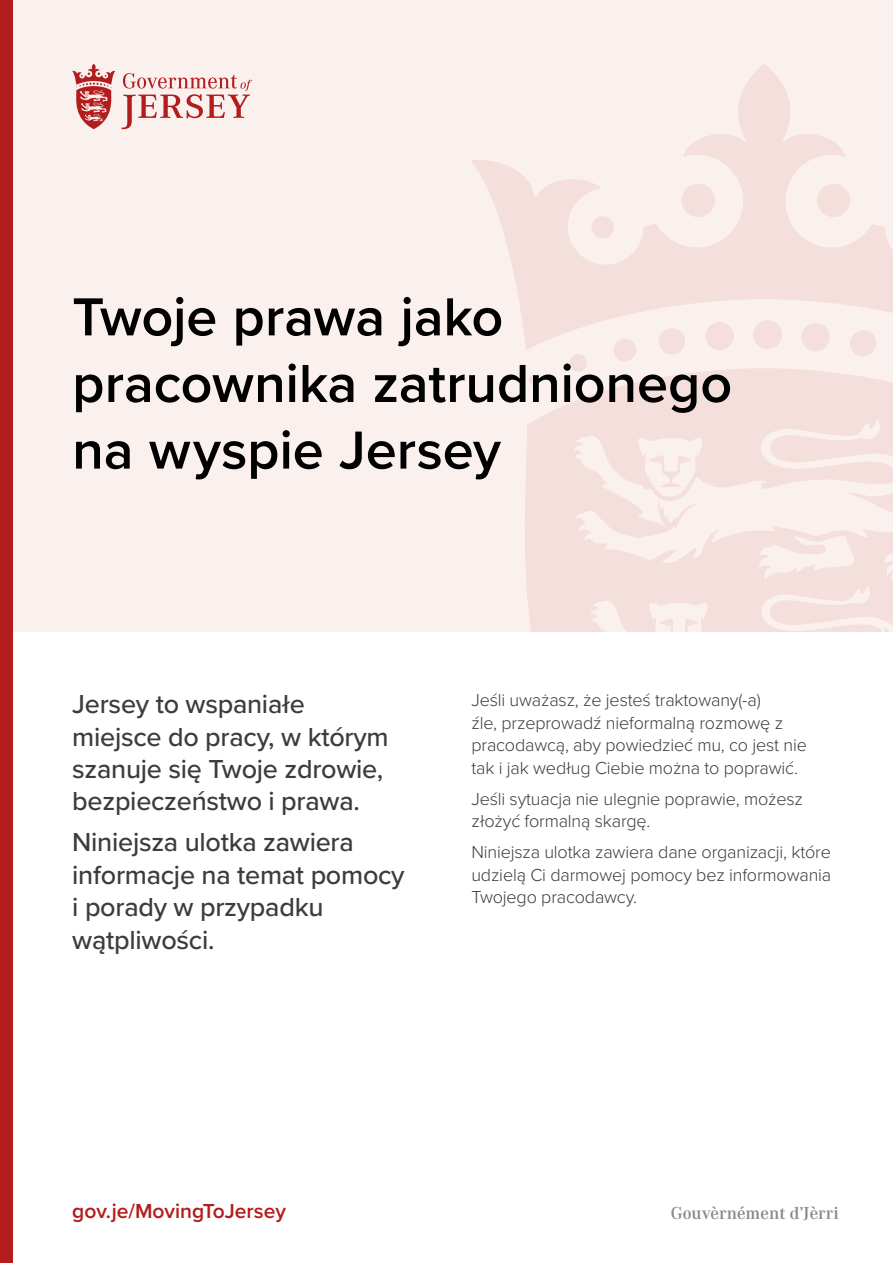
<style>
.page{position:relative;width:893px;height:1263px;background:#fff}
.page>*{position:absolute;margin:0;border:0;box-sizing:border-box;transform-origin:0 0}
.t1{font:600 55.5px/66.6px "Proxima Nova";color:#000}
.t2{font:500 27px/32.4px "Proxima Nova";letter-spacing:-.01em;color:#3c3c3b}
.t3{font:600 21px "Proxima Nova";color:#b31c1c}
.t4{font:300 18px/22.5px "Proxima Nova";letter-spacing:-.01em;color:#3c3c3b}
.t5{font:600 18px "Corporate A";color:#878787}
</style>
<div class="page">
<div style="left:0;top:0;width:893px;height:631px;background:#faf1ee"></div>
<svg style="left:525px;top:368px;width:368px;height:263px;fill:#f4dfdd"></svg>
<svg style="left:472px;top:64px;width:421px;height:286px"></svg>
<div style="left:850px;top:330px;width:26px;height:26px;background:#f4dfdd;border-radius:50%"></div>
<div style="left:801px;top:323px;width:29px;height:28px;background:#f4dfdd;border-radius:50%"></div>
<div style="left:753px;top:320px;width:29px;height:29px;background:#f4dfdd;border-radius:50%"></div>
<div style="left:705px;top:322px;width:29px;height:28px;background:#f4dfdd;border-radius:50%"></div>
<div style="left:659px;top:328px;width:26px;height:26px;background:#f4dfdd;border-radius:50%"></div>
<div style="left:613px;top:339px;width:23px;height:22px;background:#f4dfdd;border-radius:50%"></div>
<div style="left:570px;top:354px;width:17px;height:18px;background:#f4dfdd;border-radius:50%"></div>
<div style="left:529px;top:375px;width:10px;height:10px;background:#f4dfdd;border-radius:50%"></div>
<div style="left:681px;top:184px;width:34px;height:33px;background:#f4dfdd;border-radius:50%"></div>
<div style="left:817px;top:184px;width:33px;height:33px;background:#f4dfdd;border-radius:50%"></div>
<div style="left:591px;top:216px;width:23px;height:23px;background:#f4dfdd;border-radius:50%"></div>
<div style="left:0;top:0;width:13px;height:1263px;background:#b31c1c"></div>
<svg style="left:72px;top:64px;width:43px;height:65px"></svg>
<svg style="left:122px;top:73px;width:130px;height:56px"></svg>
<h1 class="t1" style="left:72px;top:282px;width:661px">Twoje prawa jako pracownika zatrudnionego na wyspie Jersey</h1>
<h2 class="t2" style="left:72px;top:687px;width:318px">Jersey to wspaniałe miejsce do pracy, w którym szanuje się Twoje zdrowie, bezpieczeństwo i prawa.</h2>
<h2 class="t2" style="left:72px;top:825px;width:334px">Niniejsza ulotka zawiera informacje na temat pomocy i porady w przypadku wątpliwości.</h2>
<p class="t4" style="left:471px;top:688px;width:337px">Jeśli uważasz, że jesteś traktowany(-a)<br>źle, przeprowadź nieformalną rozmowę z pracodawcą, aby powiedzieć mu, co jest nie tak i jak według Ciebie można to poprawić.</p>
<p class="t4" style="left:471px;top:786px;width:333px">Jeśli sytuacja nie ulegnie poprawie, możesz złożyć formalną skargę.</p>
<p class="t4" style="left:471px;top:840px;width:361px;text-align:justify">Niniejsza ulotka zawiera dane organizacji, które udzielą Ci darmowej pomocy bez informowania Twojego pracodawcy.</p>
<p class="t3" style="left:72px;top:1195px;width:215px">gov.je/MovingToJersey</p>
<p class="t5" style="left:671px;top:1201px;width:170px">Gouvèrnément d’Jèrri</p>
</div>
